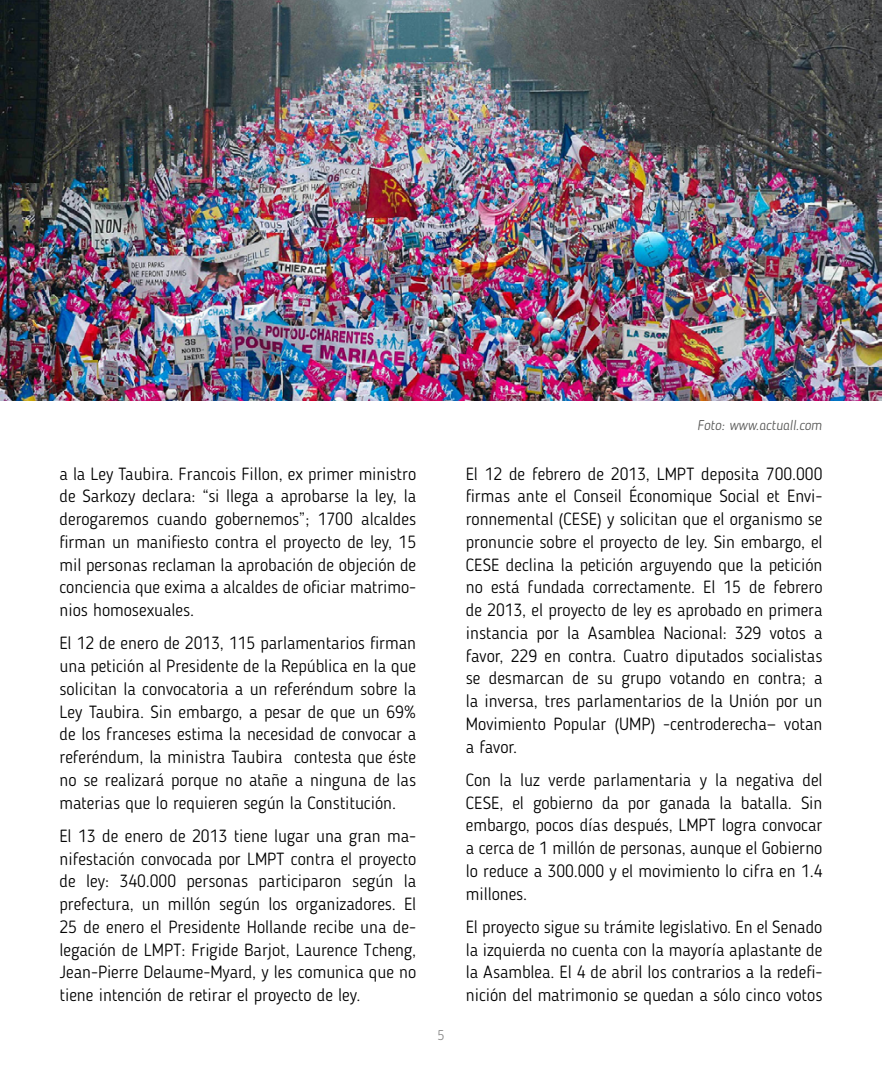
<style>
.page{position:relative;width:882px;height:1071px;background:#fff}
.page>*{position:absolute;margin:0;border:0;box-sizing:border-box;transform-origin:0 0}
.t1{font:300 17.5px/22.8px "Blogger Sans";color:#000;text-align:justify}
.t2{font:italic 300 14px "Blogger Sans";color:#575756}
.t3{font:300 14px "Blogger Sans";color:#878787}
</style>
<div class="page">
<img style="left:1px;top:0;width:881px;height:400px">
<p class="t1" style="left:60px;top:462px;width:358px">a la Ley Taubira. Francois Fillon, ex primer ministro de Sarkozy declara: “si llega a aprobarse la ley, la derogaremos cuando gobernemos”; 1700 alcaldes firman un manifiesto contra el proyecto de ley, 15 mil personas reclaman la aprobación de objeción de conciencia que exima a alcaldes de oficiar matrimo&shy;nios homosexuales.</p>
<p class="t1" style="left:60px;top:632px;width:358px">El 12 de enero de 2013, 115 parlamentarios firman una petición al Presidente de la República en la que solicitan la convocatoria a un referéndum sobre la Ley Taubira. Sin embargo, a pesar de que un 69% de los franceses estima la necesidad de convocar a referéndum, la ministra Taubira contesta que éste no se realizará porque no atañe a ninguna de las materias que lo requieren según la Constitución.</p>
<p class="t1" style="left:60px;top:824px;width:358px">El 13 de enero de 2013 tiene lugar una gran ma&shy;nifestación convocada por LMPT contra el proyecto de ley: 340.000 personas participaron según la prefectura, un millón según los organizadores. El 25 de enero el Presidente Hollande recibe una de&shy;legación de LMPT: Frigide Barjot, Laurence Tcheng, Jean-Pierre Delaume-Myard, y les comunica que no tiene intención de retirar el proyecto de ley.</p>
<p class="t3" style="left:438px;top:1027px;width:8px">5</p>
<p class="t2" style="left:697px;top:417px;width:126px">Foto: www.actuall.com</p>
<p class="t1" style="left:466px;top:462px;width:358px">El 12 de febrero de 2013, LMPT deposita 700.000 firmas ante el Conseil Économique Social et Envi&shy;ronnemental (CESE) y solicitan que el organismo se pronuncie sobre el proyecto de ley. Sin embargo, el CESE declina la petición arguyendo que la petición no está fundada correctamente. El 15 de febrero de 2013, el proyecto de ley es aprobado en primera instancia por la Asamblea Nacional: 329 votos a favor, 229 en contra. Cuatro diputados socialistas se desmarcan de su grupo votando en contra; a la inversa, tres parlamentarios de la Unión por un Movimiento Popular (UMP) -centroderecha— votan a favor.</p>
<p class="t1" style="left:466px;top:768px;width:358px">Con la luz verde parlamentaria y la negativa del CESE, el gobierno da por ganada la batalla. Sin embargo, pocos días después, LMPT logra convocar a cerca de 1 millón de personas, aunque el Gobierno lo reduce a 300.000 y el movimiento lo cifra en 1.4 millones.</p>
<p class="t1" style="left:466px;top:915px;width:358px">El proyecto sigue su trámite legislativo. En el Senado la izquierda no cuenta con la mayoría aplastante de la Asamblea. El 4 de abril los contrarios a la redefi&shy;nición del matrimonio se quedan a sólo cinco votos</p>
</div>
